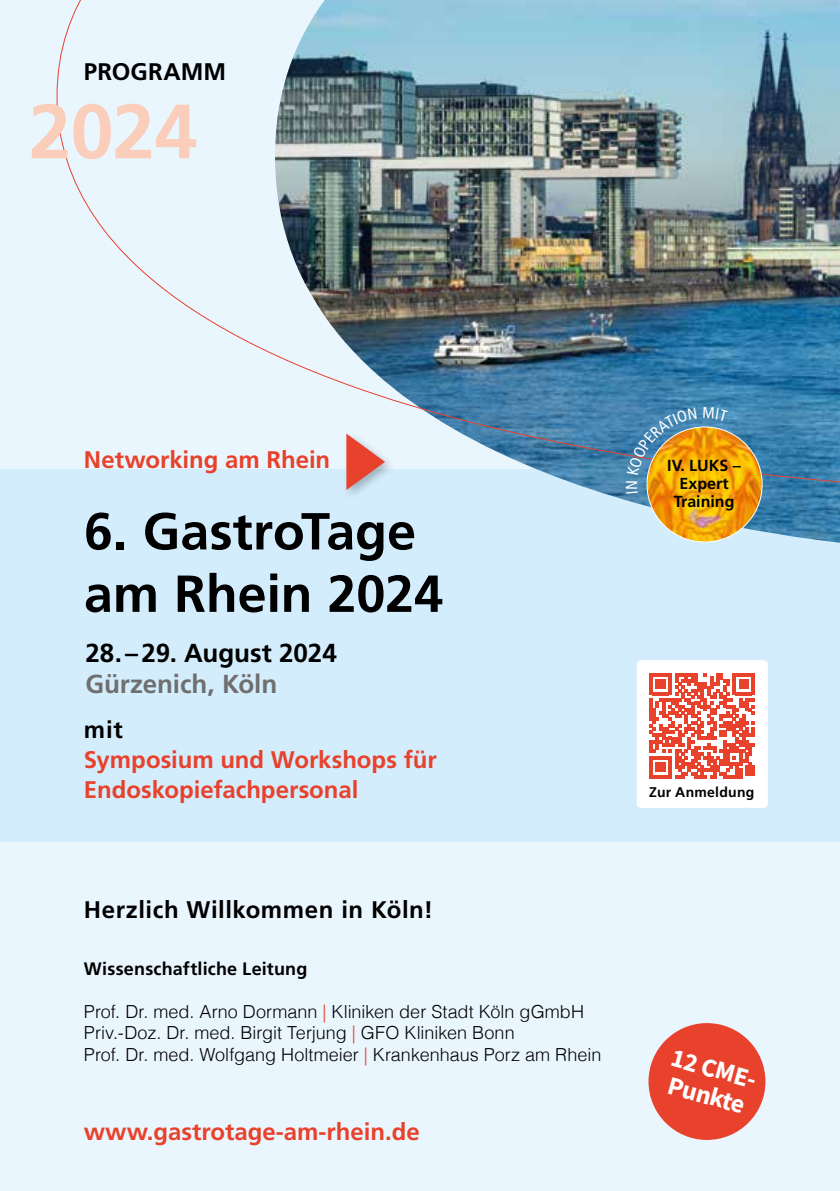
<style>
.page{position:relative;width:840px;height:1191px;background:#fff}
.page>*{position:absolute;margin:0;border:0;box-sizing:border-box;transform-origin:0 0}
.t1{font:700 76.8px "Frutiger LT Std";color:#facebb}
.t2{font:700 52px/62.4px "Frutiger LT Std";color:#000}
.t3{font:700 26px "Frutiger LT Std";color:#000}
.t4{font:700 26px "Frutiger LT Std";letter-spacing:-.005em;color:#706f6f}
.t5{font:700 26px/27.4px "Source Sans Pro";color:#fff}
.t6{font:700 24px/30px "Frutiger LT Std";color:#e8412c}
.t7{font:700 24px "Frutiger LT Std";letter-spacing:.02em;color:#000}
.t8{font:700 24px "Frutiger LT Std";color:#000}
.t9{font:300 18px/21.4px "Helvetica";color:#000}
.t10{font:700 18px "Frutiger LT Std";letter-spacing:.01em;color:#000}
.t11{font:700 16px/18px "Frutiger LT Std";color:#000;text-align:center}
.t12{font:700 14px "Frutiger LT Std";letter-spacing:.02em;color:#000}
.s1{color:#e8412c}
</style>
<div class="page">
<div style="left:0;top:0;width:839px;height:1191px;background:#eaf6fe"></div>
<div style="left:0;top:469px;width:839px;height:372px;background:#d4edfc"></div>
<img style="left:591px;top:489px;width:248px;height:54px">
<svg style="left:346px;top:489px;width:17px;height:2px"></svg>
<img style="left:56px;top:0;width:783px;height:489px">
<svg style="left:302px;top:284px;width:23px;height:43px"></svg>
<img style="left:646px;top:427px;width:115px;height:115px;border-radius:57px">
<div style="left:648px;top:1023px;width:117px;height:117px;background:#e8412c;border-radius:50%"></div>
<div style="left:636px;top:660px;width:131px;height:148px;background:#fff;border-radius:4px"></div>
<svg style="left:649px;top:673px;width:105px;height:105px"></svg>
<svg style="left:625px;top:481px;width:12px;height:12px"></svg>
<svg style="left:626px;top:407px;width:70px;height:68px;background:#818f76"></svg>
<svg style="left:703px;top:407px;width:24px;height:14px"></svg>
<h3 class="t8" style="left:84px;top:58px;width:144px">PROGRAMM</h3>
<h1 class="t1" style="left:29px;top:86px;width:170px">2024</h1>
<h3 class="t6" style="left:84px;top:445px;width:248px">Networking am Rhein</h3>
<h2 class="t2" style="left:84px;top:500px;width:360px">6. GastroTage am Rhein 2024</h2>
<h3 class="t3" style="left:85px;top:638px;width:253px">28. –29. August 2024</h3>
<h3 class="t4" style="left:85px;top:669px;width:193px">Gürzenich, Köln</h3>
<h3 class="t7" style="left:84px;top:716px;width:40px">mit</h3>
<h3 class="t6" style="left:84px;top:745px;width:354px">Symposium und Workshops für<br>Endoskopiefachpersonal</h3>
<h3 class="t7" style="left:84px;top:896px;width:350px">Herzlich Willkommen in Köln!</h3>
<p class="t10" style="left:84px;top:958px;width:225px">Wissenschaftliche Leitung</p>
<p class="t9" style="left:84px;top:999px;width:518px">Prof. Dr. med. Arno Dormann <span class="s1">|</span> Kliniken der Stadt Köln gGmbH<br>Priv.-Doz. Dr. med. Birgit Terjung <span class="s1">|</span> GFO Kliniken Bonn<br>Prof. Dr. med. Wolfgang Holtmeier <span class="s1">|</span> Krankenhaus Porz am Rhein</p>
<h3 class="t6" style="left:84px;top:1116px;width:337px">www.gastrotage-am-rhein.de</h3>
<p class="t11" style="left:667px;top:457px;width:75px">IV. LUKS –<br>Expert<br>Training</p>
<p class="t12" style="left:648px;top:784px;width:107px">Zur Anmeldung</p>
<h3 class="t5" style="left:675px;top:1043px;width:93px;rotate:16deg">12 CME-<br>Punkte</h3>
</div>
